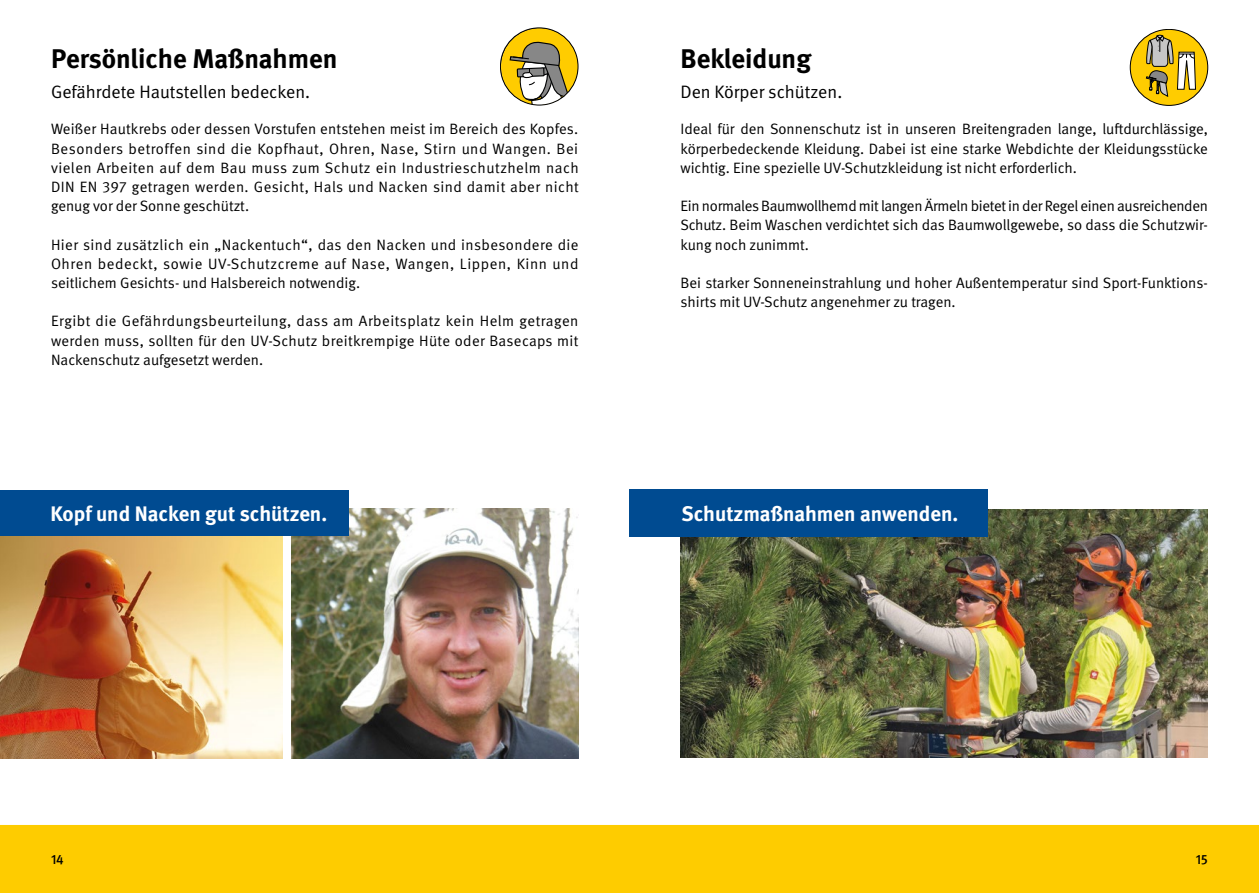
<style>
.page{position:relative;width:1259px;height:893px;background:#fff}
.page>*{position:absolute;margin:0;border:0;box-sizing:border-box;transform-origin:0 0}
.t1{font:700 27px "DGUV Meta";color:#000}
.t2{font:700 21px "DGUV Meta";color:#fff}
.t3{font:18px "DGUV Meta";color:#000}
.t4{font:15px/19.2px "DGUV Meta";color:#000;text-align:justify}
.t5{font:500 13.5px "DGUV Meta";color:#000}
</style>
<div class="page">
<img style="left:680px;top:510px;width:528px;height:247px">
<img style="left:291px;top:509px;width:287px;height:249px">
<div style="left:1130px;top:29px;width:77px;height:76px;background:#fc0;border-radius:50%"></div>
<div style="left:1130px;top:29px;width:78px;height:77px;border:1px solid #000;border-radius:50%"></div>
<svg style="left:1146px;top:34px;width:50px;height:67px"></svg>
<img style="left:0;top:536px;width:282px;height:222px">
<div style="left:0;top:490px;width:349px;height:46px;background:#004b91"></div>
<div style="left:629px;top:489px;width:359px;height:48px;background:#004b91"></div>
<svg style="left:501px;top:28px;width:77px;height:77px"></svg>
<div style="left:0;top:825px;width:1259px;height:68px;background:#fecc00"></div>
<h2 class="t1" style="left:51px;top:43px;width:288px">Persönliche Maßnahmen</h2>
<p class="t3" style="left:51px;top:82px;width:261px">Gefährdete Hautstellen bedecken.</p>
<p class="t4" style="left:51px;top:120px;width:529px">Weißer Hautkrebs oder dessen Vorstufen entstehen meist im Bereich des Kopfes.<br>Besonders betroffen sind die Kopfhaut, Ohren, Nase, Stirn und Wangen. Bei vielen Arbeiten auf dem Bau muss zum Schutz ein Industrieschutzhelm nach DIN EN 397 getragen werden. Gesicht, Hals und Nacken sind damit aber nicht genug vor der Sonne geschützt.</p>
<p class="t4" style="left:51px;top:235px;width:529px">Hier sind zusätzlich ein „Nackentuch“, das den Nacken und insbesondere die Ohren bedeckt, sowie UV-Schutzcreme auf Nase, Wangen, Lippen, Kinn und seitlichem Gesichts- und Halsbereich notwendig.</p>
<p class="t4" style="left:51px;top:312px;width:529px">Ergibt die Gefährdungsbeurteilung, dass am Arbeitsplatz kein Helm getragen werden muss, sollten für den UV-Schutz breitkrempige Hüte oder Basecaps mit Nackenschutz aufgesetzt werden.</p>
<p class="t2" style="left:51px;top:501px;width:278px">Kopf und Nacken gut schützen.</p>
<h2 class="t1" style="left:680px;top:43px;width:132px">Bekleidung</h2>
<p class="t3" style="left:680px;top:82px;width:163px">Den Körper schützen.</p>
<p class="t4" style="left:680px;top:120px;width:529px">Ideal für den Sonnenschutz ist in unseren Breitengraden lange, luftdurchlässige, körperbedeckende Kleidung. Dabei ist eine starke Webdichte der Kleidungsstücke wichtig. Eine spezielle UV-Schutzkleidung ist nicht erforderlich.</p>
<p class="t4" style="left:680px;top:197px;width:529px">Ein normales Baumwollhemd mit langen Ärmeln bietet in der Regel einen ausreichenden Schutz. Beim Waschen verdichtet sich das Baumwollgewebe, so dass die Schutzwir&shy;kung noch zunimmt.</p>
<p class="t4" style="left:680px;top:274px;width:529px">Bei starker Sonneneinstrahlung und hoher Außentemperatur sind Sport-Funktions&shy;shirts mit UV-Schutz angenehmer zu tragen.</p>
<p class="t2" style="left:681px;top:501px;width:278px">Schutzmaßnahmen anwenden.</p>
<p class="t5" style="left:51px;top:851px;width:14px">14</p>
<p class="t5" style="left:1195px;top:851px;width:14px">15</p>
</div>
